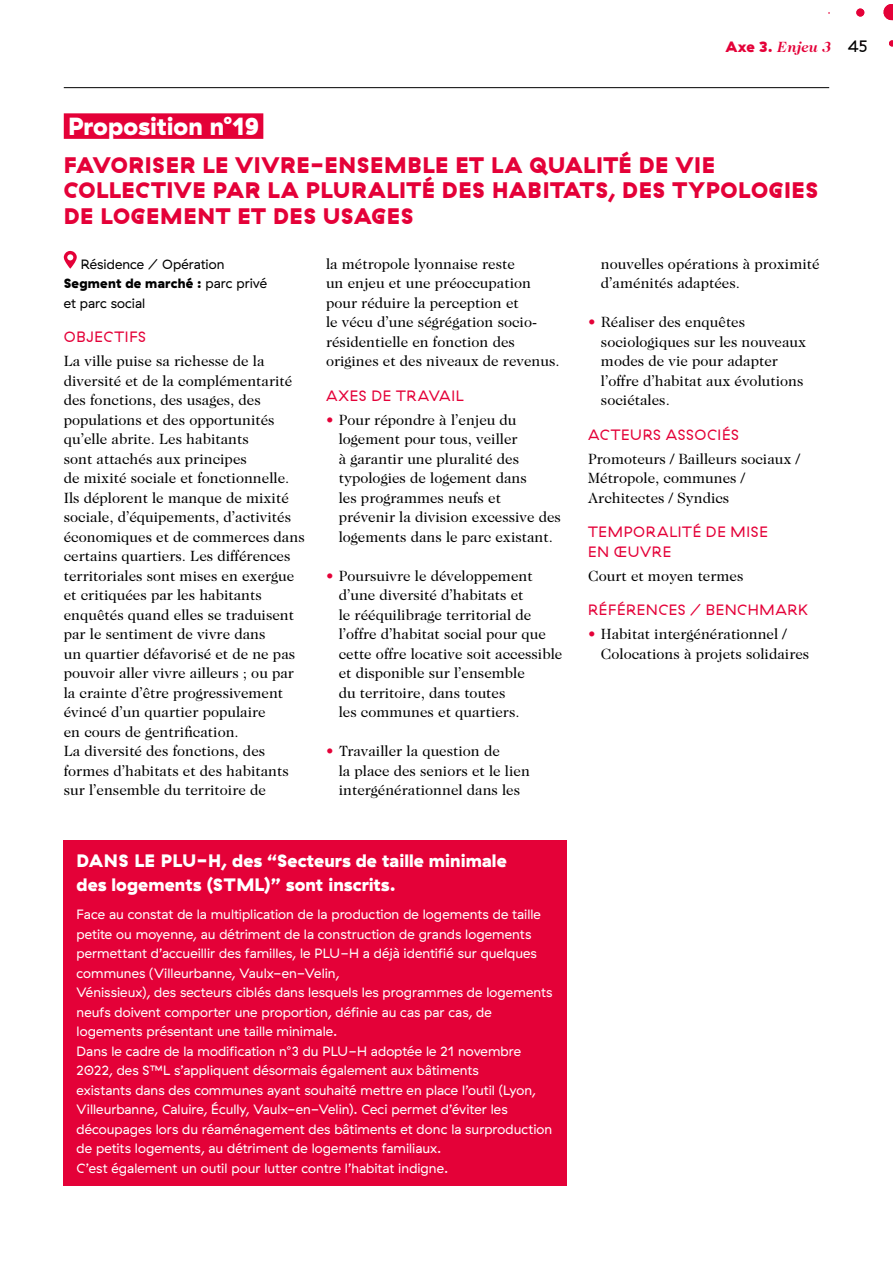
<style>
.page{position:relative;width:893px;height:1263px;background:#fff}
.page>*{position:absolute;margin:0;border:0;box-sizing:border-box;transform-origin:0 0}
.t1{font:900 24.75px "GT Haptik";letter-spacing:-.005em;color:#fff}
.t2{font:900 22.5px/25.5px "GT Haptik";letter-spacing:.025em;color:#e40138}
.t3{font:900 18px/24px "GT Haptik";color:#fff}
.t4{font:16.5px "GT Haptik";color:#000}
.t5{font:15px/19.5px "Caslon 224 Std";color:#000}
.t6{font:15px/19.5px "GT Haptik";letter-spacing:.045em;color:#e40138}
.t7{font:italic 700 15px "Caslon 224 Std";color:#e40138}
.t8{font:13.5px/19.5px "GT Haptik";letter-spacing:.005em;color:#fff}
.t9{font:13.5px/19.5px "GT Haptik";letter-spacing:.005em;color:#000}
.s1{font-family:"GT Haptik";font-weight:900;font-style:normal}
.s2{font-weight:900}
.s3{color:#e40138}
</style>
<div class="page">
<svg style="left:883px;top:4px;width:10px;height:17px"></svg>
<svg style="left:889px;top:40px;width:4px;height:7px"></svg>
<svg style="left:856px;top:8px;width:9px;height:9px"></svg>
<hr style="left:64px;top:87px;width:765px;height:1px;background:#000">
<div style="left:64px;top:113px;width:199px;height:26px;background:#e40138"></div>
<svg style="left:64px;top:250px;width:13px;height:19px"></svg>
<div style="left:64px;top:840px;width:503px;height:345px;background:#e40138"></div>
<p class="t7" style="left:725px;top:38px;width:107px"><span class="s1">Axe 3.</span> Enjeu 3</p>
<p class="t4" style="left:848px;top:37px;width:21px">45</p>
<h1 class="t1" style="left:68px;top:110px;width:193px">Proposition n°19</h1>
<h2 class="t2" style="left:64px;top:153px;width:756px">FAVORISER LE VIVRE-ENSEMBLE ET LA QUALITÉ DE VIE<br>COLLECTIVE PAR LA PLURALITÉ DES HABITATS, DES TYPOLOGIES<br>DE LOGEMENT ET DES USAGES</h2>
<p class="t9" style="left:64px;top:254px;width:205px;text-indent:17px">Résidence / Opération<br><span class="s2">Segment de marché :</span> parc privé et parc social</p>
<p class="t6" style="left:64px;top:327px;width:84px">OBJECTIFS</p>
<p class="t5" style="left:64px;top:351px;width:242px">La ville puise sa richesse de la diversité et de la complémentarité des fonctions, des usages, des populations et des opportunités qu’elle abrite. Les habitants<br>sont attachés aux principes<br>de mixité sociale et fonctionnelle.<br>Ils déplorent le manque de mixité sociale, d’équipements, d’activités économiques et de commerces dans certains quartiers. Les différences territoriales sont mises en exergue et critiquées par les habitants enquêtés quand elles se traduisent par le sentiment de vivre dans<br>un quartier défavorisé et de ne pas pouvoir aller vivre ailleurs ; ou par la crainte d’être progressivement évincé d’un quartier populaire<br>en cours de gentrification.<br>La diversité des fonctions, des formes d’habitats et des habitants sur l’ensemble du territoire de</p>
<p class="t5" style="left:601px;top:254px;width:220px">nouvelles opérations à proximité d’aménités adaptées.</p>
<p class="t5" style="left:601px;top:312px;width:207px;text-indent:-13px"><span class="s3">•</span> Réaliser des enquêtes sociologiques sur les nouveaux modes de vie pour adapter l’offre d’habitat aux évolutions sociétales.</p>
<p class="t6" style="left:588px;top:425px;width:152px">ACTEURS ASSOCIÉS</p>
<p class="t5" style="left:588px;top:449px;width:213px">Promoteurs / Bailleurs sociaux /<br>Métropole, communes /<br>Architectes / Syndics</p>
<p class="t6" style="left:588px;top:522px;width:181px">TEMPORALITÉ DE MISE<br>EN ŒUVRE</p>
<p class="t5" style="left:588px;top:566px;width:157px">Court et moyen termes</p>
<p class="t6" style="left:588px;top:600px;width:221px">RÉFÉRENCES / BENCHMARK</p>
<p class="t5" style="left:601px;top:624px;width:210px;text-indent:-13px"><span class="s3">•</span> Habitat intergénérationnel /<br>Colocations à projets solidaires</p>
<p class="t5" style="left:326px;top:254px;width:235px">la métropole lyonnaise reste<br>un enjeu et une préoccupation pour réduire la perception et<br>le vécu d’une ségrégation socio&shy;résidentielle en fonction des origines et des niveaux de revenus.</p>
<p class="t6" style="left:326px;top:386px;width:139px">AXES DE TRAVAIL</p>
<p class="t5" style="left:339px;top:410px;width:224px;text-indent:-13px"><span class="s3">•</span> Pour répondre à l’enjeu du logement pour tous, veiller<br>à garantir une pluralité des typologies de logement dans<br>les programmes neufs et prévenir la division excessive des logements dans le parc existant.</p>
<p class="t5" style="left:339px;top:566px;width:225px;text-indent:-13px"><span class="s3">•</span> Poursuivre le développement d’une diversité d’habitats et<br>le rééquilibrage territorial de l’offre d’habitat social pour que cette offre locative soit accessible et disponible sur l’ensemble<br>du territoire, dans toutes<br>les communes et quartiers.</p>
<p class="t5" style="left:339px;top:741px;width:193px;text-indent:-13px"><span class="s3">•</span> Travailler la question de<br>la place des seniors et le lien intergénérationnel dans les</p>
<p class="t3" style="left:77px;top:849px;width:432px">DANS LE PLU-H, des “Secteurs de taille minimale des logements (S TML)” sont inscrits.</p>
<p class="t8" style="left:77px;top:905px;width:477px">Face au constat de la multiplication de la production de logements de taille petite ou moyenne, au détriment de la construction de grands logements permettant d’accueillir des familles, le PLU-H a déjà identifié sur quelques communes (Villeurbanne, Vaulx-en-Velin,<br>Vénissieux), des secteurs ciblés dans lesquels les programmes de logements neufs doivent comporter une proportion, définie au cas par cas, de logements présentant une taille minimale.<br>Dans le cadre de la modification n°3 du PLU-H adoptée le 21 novembre 2022, des STML s’appliquent désormais également aux bâtiments<br>existants dans des communes ayant souhaité mettre en place l’outil (Lyon, Villeurbanne, Caluire, Écully, Vaulx-en-Velin). Ceci permet d’éviter les découpages lors du réaménagement des bâtiments et donc la surproduction de petits logements, au détriment de logements familiaux.<br>C’est également un outil pour lutter contre l’habitat indigne.</p>
</div>
